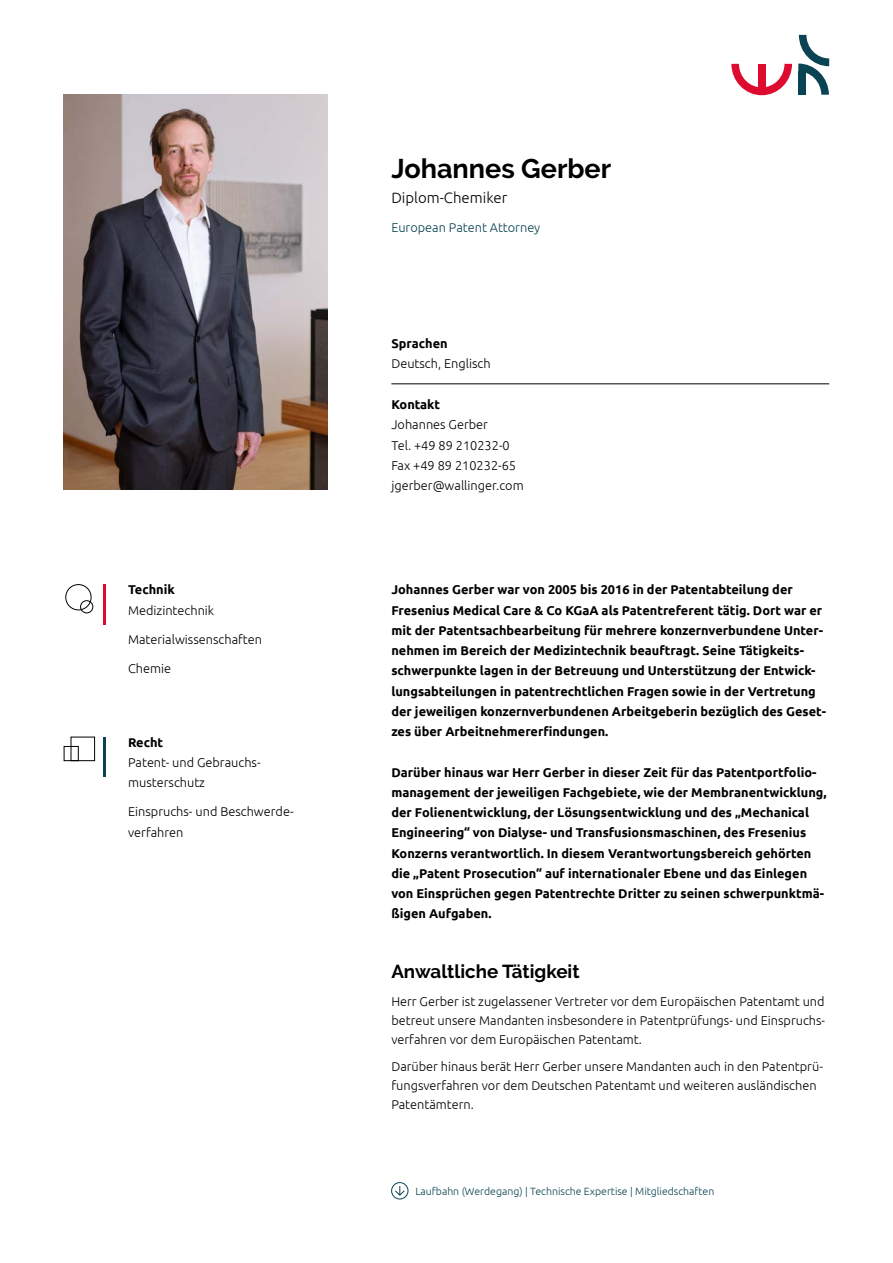
<style>
.page{position:relative;width:893px;height:1263px;background:#fff}
.page>*{position:absolute;margin:0;border:0;box-sizing:border-box;transform-origin:0 0}
.t1{font:700 27px "Raleway";color:#000}
.t2{font:700 18.75px "Raleway";color:#000}
.t3{font:300 15px "Ubuntu";color:#000}
.t4{font:700 12.75px/20.2px "Ubuntu";color:#000}
.t5{font:300 12.75px/20.2px "Ubuntu";color:#000}
.t6{font:300 12.75px "Ubuntu";color:#0a4353}
.t7{font:300 10.5px "Ubuntu";color:#0a4353}
</style>
<div class="page">
<svg style="left:731px;top:64px;width:61px;height:31px"></svg>
<div style="left:758px;top:64px;width:8px;height:31px;background:#dd0b2f"></div>
<svg style="left:798px;top:35px;width:31px;height:60px"></svg>
<div style="left:391px;top:1182px;width:17px;height:17px;border:1px solid #0a4353;border-radius:50%"></div>
<svg style="left:395px;top:1186px;width:10px;height:10px"></svg>
<hr style="left:391px;top:383px;width:438px;height:1px;background:#000">
<div style="left:65px;top:584px;width:26px;height:26px;border:1px solid #000;border-radius:50%"></div>
<div style="left:80px;top:600px;width:13px;height:13px;border:1px solid #000;border-radius:50%"></div>
<hr style="left:103px;top:584px;width:3px;height:41px;background:#dd0b2f">
<img style="left:64px;top:95px;width:263px;height:395px">
<div style="left:71px;top:737px;width:24px;height:24px;border:1px solid #000"></div>
<div style="left:64px;top:746px;width:15px;height:15px;border:1px solid #000"></div>
<hr style="left:103px;top:737px;width:3px;height:39px;background:#0a4353">
<p class="t4" style="left:128px;top:579px;width:48px">Technik</p>
<p class="t5" style="left:128px;top:599px;width:88px">Medizintechnik</p>
<p class="t5" style="left:128px;top:629px;width:136px">Materialwissenschaften</p>
<p class="t5" style="left:128px;top:658px;width:45px">Chemie</p>
<p class="t4" style="left:128px;top:732px;width:37px">Recht</p>
<p class="t5" style="left:128px;top:752px;width:133px">Patent- und Gebrauchs&shy;musterschutz</p>
<p class="t5" style="left:128px;top:801px;width:166px">Einspruchs- und Beschwerde&shy;verfahren</p>
<h1 class="t1" style="left:391px;top:153px;width:221px">Johannes Gerber</h1>
<p class="t3" style="left:391px;top:188px;width:117px">Diplom-Chemiker</p>
<p class="t6" style="left:391px;top:219px;width:150px">European Patent Attorney</p>
<p class="t4" style="left:391px;top:333px;width:58px">Sprachen</p>
<p class="t5" style="left:391px;top:353px;width:101px">Deutsch, Englisch</p>
<p class="t4" style="left:391px;top:394px;width:50px">Kontakt</p>
<p class="t5" style="left:391px;top:414px;width:134px">Johannes Gerber<br>Tel. +49 89 210232-0<br>Fax +49 89 210232-65 jgerber@wallinger.com</p>
<p class="t4" style="left:391px;top:579px;width:436px">Johannes Gerber war von 2005 bis 2016 in der Patentabteilung der Fresenius Medical Care &amp; Co KGaA als Patentreferent tätig. Dort war er mit der Patentsachbearbeitung für mehrere konzernverbundene Unter&shy;nehmen im Bereich der Medizintechnik beauftragt. Seine Tätigkeits&shy;schwerpunkte lagen in der Betreuung und Unterstützung der Entwick&shy;lungsabteilungen in patentrechtlichen Fragen sowie in der Vertretung der jeweiligen konzernverbundenen Arbeitgeberin bezüglich des Geset&shy;zes über Arbeitnehmererfindungen.</p>
<p class="t4" style="left:391px;top:762px;width:437px">Darüber hinaus war Herr Gerber in dieser Zeit für das Patentportfolio&shy;management der jeweiligen Fachgebiete, wie der Membranentwicklung, der Folienentwicklung, der Lösungsentwicklung und des „Mechanical Engineering“ von Dialyse- und Transfusionsmaschinen, des Fresenius Konzerns verantwortlich. In diesem Verantwortungsbereich gehörten die „Patent Prosecution“ auf internationaler Ebene und das Einlegen von Einsprüchen gegen Patentrechte Dritter zu seinen schwerpunktmä&shy;ßigen Aufgaben.</p>
<h2 class="t2" style="left:391px;top:961px;width:190px">Anwaltliche Tätigkeit</h2>
<p class="t5" style="left:391px;top:992px;width:435px;line-height:18.8px;text-align:justify">Herr Gerber ist zugelassener Vertreter vor dem Europäischen Patentamt und betreut unsere Mandanten insbesondere in Patentprüfungs- und Einspruchs&shy;verfahren vor dem Europäischen Patentamt.</p>
<p class="t5" style="left:391px;top:1057px;width:433px;line-height:18.8px">Darüber hinaus berät Herr Gerber unsere Mandanten auch in den Patentprü&shy;fungsverfahren vor dem Deutschen Patentamt und weiteren ausländischen<br>Patentämtern.</p>
<p class="t7" style="left:415px;top:1185px;width:300px">Laufbahn (Werdegang) | Technische Expertise | Mitgliedschaften</p>
</div>
